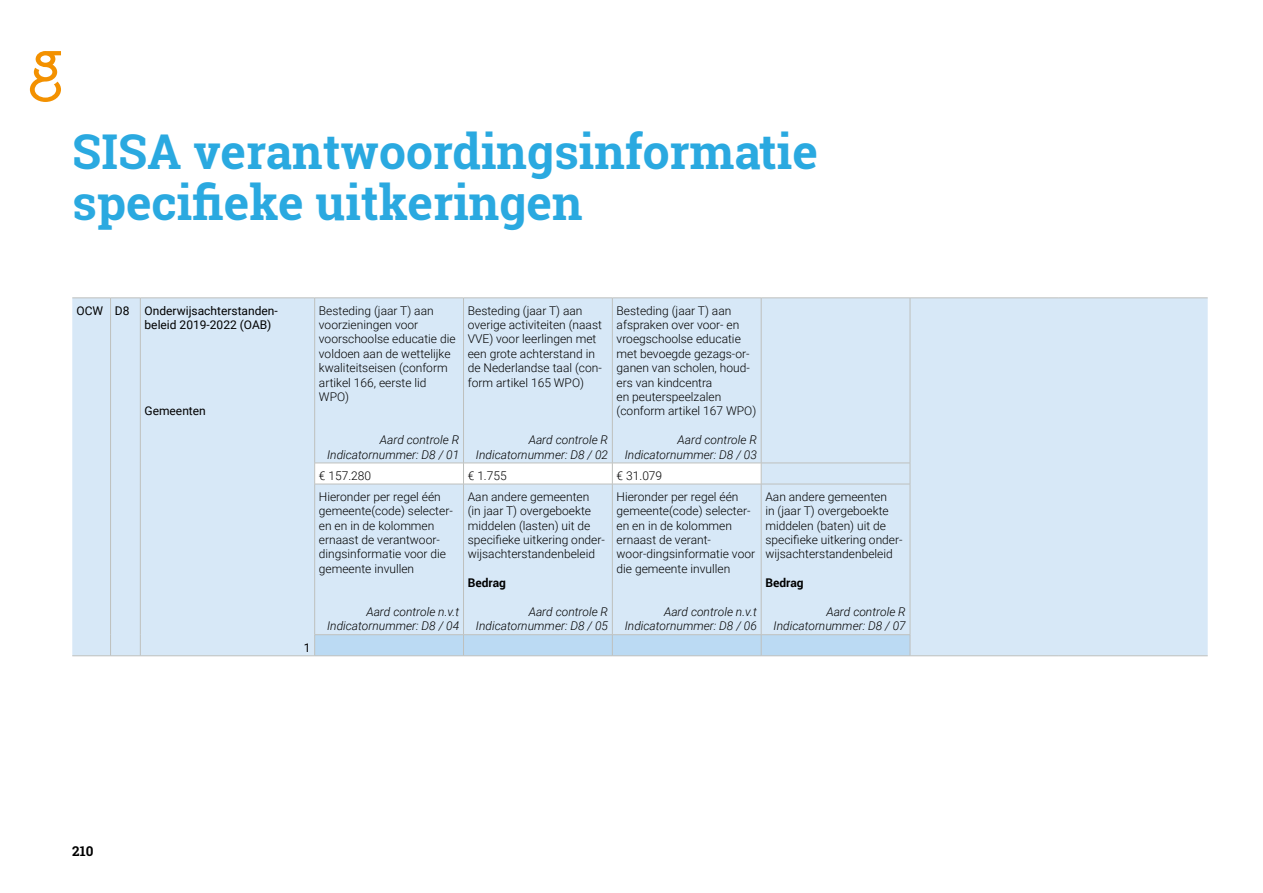
<style>
.page{position:relative;width:1263px;height:893px;background:#fff}
.page>*{position:absolute;margin:0;border:0;box-sizing:border-box;transform-origin:0 0}
.t1{font:700 48px/51px "Roboto Slab";color:#2aa9e0}
.t2{font:700 13.5px "Roboto Slab";color:#000}
.t3{font:300 12px/14.4px "Roboto";color:#000}
.t4{font:italic 300 12px/14.4px "Roboto";color:#000;text-align:right}
.t5{font:12px/14.4px "Roboto";color:#000}
.t6{font:700 12px "Roboto";color:#000}
</style>
<div class="page">
<div style="left:72px;top:299px;width:1136px;height:356px;background:#d7e8f7"></div>
<hr style="left:72px;top:298px;width:39px;height:1px;background:#bec0bd">
<svg style="left:111px;top:298px;width:29px;height:1px"></svg>
<hr style="left:110px;top:298px;width:1px;height:165px;background:#bec0bd">
<hr style="left:140px;top:298px;width:175px;height:1px;background:#bec0bd">
<hr style="left:140px;top:298px;width:1px;height:165px;background:#bec0bd">
<svg style="left:110px;top:463px;width:1px;height:21px"></svg>
<svg style="left:140px;top:463px;width:1px;height:21px"></svg>
<hr style="left:110px;top:484px;width:1px;height:151px;background:#bec0bd">
<hr style="left:140px;top:484px;width:1px;height:151px;background:#bec0bd">
<hr style="left:315px;top:298px;width:148px;height:1px;background:#bec0bd">
<hr style="left:314px;top:298px;width:1px;height:165px;background:#bec0bd">
<hr style="left:463px;top:298px;width:149px;height:1px;background:#bec0bd">
<hr style="left:463px;top:298px;width:1px;height:165px;background:#bec0bd">
<hr style="left:612px;top:298px;width:149px;height:1px;background:#bec0bd">
<hr style="left:612px;top:298px;width:1px;height:165px;background:#bec0bd">
<hr style="left:761px;top:298px;width:149px;height:1px;background:#bec0bd">
<hr style="left:761px;top:298px;width:1px;height:165px;background:#bec0bd">
<hr style="left:910px;top:298px;width:149px;height:1px;background:#bec0bd">
<hr style="left:910px;top:298px;width:1px;height:165px;background:#bec0bd">
<hr style="left:1059px;top:298px;width:149px;height:1px;background:#bec0bd">
<hr style="left:761px;top:463px;width:149px;height:1px;background:#bec0bd">
<svg style="left:314px;top:463px;width:448px;height:21px"></svg>
<svg style="left:910px;top:463px;width:1px;height:21px"></svg>
<hr style="left:314px;top:484px;width:149px;height:1px;background:#bec0bd">
<hr style="left:314px;top:484px;width:1px;height:150px;background:#bec0bd">
<hr style="left:463px;top:484px;width:149px;height:1px;background:#bec0bd">
<hr style="left:463px;top:484px;width:1px;height:150px;background:#bec0bd">
<hr style="left:612px;top:484px;width:149px;height:1px;background:#bec0bd">
<hr style="left:612px;top:484px;width:1px;height:150px;background:#bec0bd">
<hr style="left:761px;top:484px;width:149px;height:1px;background:#bec0bd">
<hr style="left:761px;top:484px;width:1px;height:150px;background:#bec0bd">
<hr style="left:910px;top:484px;width:1px;height:150px;background:#bec0bd">
<hr style="left:314px;top:634px;width:149px;height:1px;background:#bec0bd">
<hr style="left:463px;top:634px;width:149px;height:1px;background:#bec0bd">
<hr style="left:612px;top:634px;width:149px;height:1px;background:#bec0bd">
<hr style="left:761px;top:634px;width:149px;height:1px;background:#bec0bd">
<svg style="left:314px;top:635px;width:597px;height:21px;background:#bbd8f0"></svg>
<hr style="left:72px;top:655px;width:39px;height:1px;background:#bec0bd">
<svg style="left:110px;top:635px;width:31px;height:21px"></svg>
<hr style="left:140px;top:655px;width:175px;height:1px;background:#bec0bd">
<hr style="left:910px;top:655px;width:149px;height:1px;background:#bec0bd">
<hr style="left:1059px;top:655px;width:149px;height:1px;background:#bec0bd">
<svg style="left:30px;top:51px;width:31px;height:51px"></svg>
<h1 class="t1" style="left:72px;top:126px;width:747px">SISA verantwoordingsinformatie specifieke uitkeringen</h1>
<p class="t5" style="left:77px;top:303px;width:54px">OCW D8</p>
<p class="t5" style="left:145px;top:303px;width:135px">Onderwijsachterstanden&shy;beleid 2019-2022 (OAB)</p>
<p class="t5" style="left:145px;top:404px;width:63px">Gemeenten</p>
<p class="t5" style="left:304px;top:640px;width:8px">1</p>
<p class="t3" style="left:319px;top:303px;width:138px">Besteding (jaar T) aan voorzieningen voor voorschoolse educatie die voldoen aan de wettelijke kwaliteitseisen (conform artikel 166, eerste lid<br>WPO)</p>
<p class="t4" style="left:327px;top:432px;width:134px">Aard controle R<br>Indicatornummer: D8 / 01</p>
<p class="t3" style="left:468px;top:303px;width:136px">Besteding (jaar T) aan overige activiteiten (naast<br>VVE) voor leerlingen met een grote achterstand in de Nederlandse taal (con&shy;form artikel 165 WPO)</p>
<p class="t4" style="left:476px;top:432px;width:134px">Aard controle R<br>Indicatornummer: D8 / 02</p>
<p class="t3" style="left:617px;top:303px;width:141px">Besteding (jaar T) aan afspraken over voor- en vroegschoolse educatie met bevoegde gezags-or&shy;ganen van scholen, houd&shy;ers van kindcentra<br>en peuterspeelzalen (conform artikel 167 WPO)</p>
<p class="t4" style="left:625px;top:432px;width:134px">Aard controle R<br>Indicatornummer: D8 / 03</p>
<p class="t3" style="left:319px;top:468px;width:54px">€ 157.280</p>
<p class="t3" style="left:468px;top:468px;width:41px">€ 1.755</p>
<p class="t3" style="left:617px;top:468px;width:47px">€ 31.079</p>
<p class="t3" style="left:319px;top:489px;width:135px">Hieronder per regel één gemeente(code) selecter&shy;en en in de kolommen ernaast de verantwoor&shy;dingsinformatie voor die gemeente invullen</p>
<p class="t4" style="left:327px;top:604px;width:134px">Aard controle n.v.t<br>Indicatornummer: D8 / 04</p>
<p class="t3" style="left:468px;top:489px;width:139px">Aan andere gemeenten (in jaar T) overgeboekte middelen (lasten) uit de specifieke uitkering onder&shy;wijsachterstandenbeleid</p>
<p class="t6" style="left:468px;top:574px;width:40px">Bedrag</p>
<p class="t4" style="left:476px;top:604px;width:134px">Aard controle R<br>Indicatornummer: D8 / 05</p>
<p class="t3" style="left:617px;top:489px;width:140px">Hieronder per regel één gemeente(code) selecter&shy;en en in de kolommen ernaast de verant&shy;woor-dingsinformatie voor die gemeente invullen</p>
<p class="t4" style="left:625px;top:604px;width:134px">Aard controle n.v.t<br>Indicatornummer: D8 / 06</p>
<p class="t3" style="left:765px;top:489px;width:139px">Aan andere gemeenten<br>in (jaar T) overgeboekte middelen (baten) uit de specifieke uitkering onder&shy;wijsachterstandenbeleid</p>
<p class="t6" style="left:765px;top:574px;width:40px">Bedrag</p>
<p class="t4" style="left:774px;top:604px;width:134px">Aard controle R<br>Indicatornummer: D8 / 07</p>
<p class="t2" style="left:72px;top:842px;width:23px">210</p>
</div>
